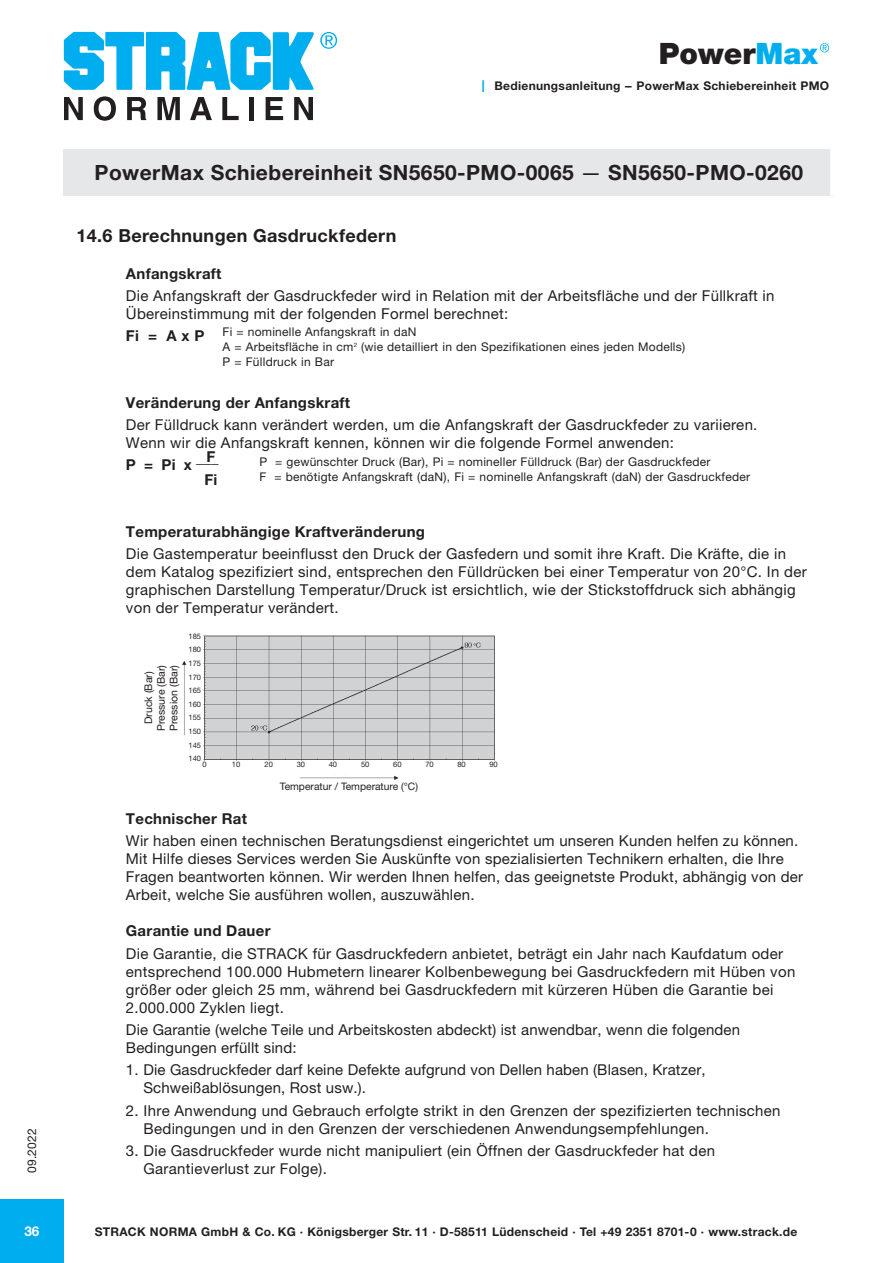
<style>
.page{position:relative;width:893px;height:1263px;background:#fff}
.page>*{position:absolute;margin:0;border:0;box-sizing:border-box;transform-origin:0 0}
.t1{font:900 29.55px "Helvetica Neue LT Std";color:#231f20}
.t2{font:700 21px "Helvetica Neue LT Std";letter-spacing:.02em;color:#231f20}
.t3{font:700 18px "Helvetica Neue LT Std";letter-spacing:.02em;color:#231f20}
.Grndschr__10_12_FutL{font:15px/18px "Helvetica Neue LT Std";letter-spacing:.02em;color:#231f20}
.Grndschr__10_12_FutL-2{font:700 15px/22.5px "Helvetica Neue LT Std";letter-spacing:.02em;color:#231f20}
.t4{font:700 13.5px "Helvetica Neue LT Std";color:#fff}
.t5{font:12px "Helvetica Neue LT Std";letter-spacing:.02em;color:#231f20}
.t6{font:700 12px "Helvetica Neue LT Std";letter-spacing:.025em;color:#231f20}
.t7{font:10.5px/12.6px "Helvetica Neue LT Std";color:#231f20;text-align:center}
.t8{font:10.35px "Helvetica Neue LT Std";color:#231f20}
.t9{font:7.5px/13.6px "Helvetica Neue LT Std";color:#231f20;text-align:justify}
.s1{color:#00aeef}
.s2{font-weight:400;font-size:16.5px;color:#00aeef}
.s3{font-weight:400}
</style>
<div class="page">
<div style="left:0;top:1199px;width:64px;height:64px;background:#00aeef"></div>
<svg style="left:64px;top:97px;width:19px;height:23px"></svg>
<svg style="left:94px;top:96px;width:22px;height:25px"></svg>
<svg style="left:127px;top:97px;width:19px;height:23px"></svg>
<svg style="left:157px;top:97px;width:23px;height:23px"></svg>
<svg style="left:190px;top:97px;width:22px;height:23px"></svg>
<svg style="left:222px;top:97px;width:17px;height:23px"></svg>
<div style="left:249px;top:97px;width:5px;height:23px;background:#231f20"></div>
<svg style="left:266px;top:97px;width:17px;height:23px"></svg>
<svg style="left:294px;top:97px;width:19px;height:23px"></svg>
<svg style="left:64px;top:32px;width:273px;height:58px"></svg>
<svg style="left:820px;top:43px;width:9px;height:9px"></svg>
<img style="left:182px;top:635px;width:313px;height:145px">
<div style="left:203px;top:762px;width:293px;height:7px;background:#fff"></div>
<div style="left:189px;top:633px;width:13px;height:129px;background:#fff"></div>
<div style="left:64px;top:149px;width:770px;height:47px;background:#e6e7e9"></div>
<div style="left:830px;top:149px;width:8px;height:47px;background:#fff"></div>
<h1 class="t1" style="left:659px;top:36px;width:161px">Power<span class="s1">Max</span></h1>
<p class="t6" style="left:481px;top:78px;width:349px"><span class="s2">I</span> Bedienungsanleitung -- PowerMax Schiebereinheit PMO</p>
<p class="t2" style="left:95px;top:159px;width:710px">PowerMax Schiebereinheit SN5650-PMO-0065 <span class="s3">—</span> SN5650-PMO-0260</p>
<p class="t3" style="left:77px;top:224px;width:321px">14.6 Berechnungen Gasdruckfedern</p>
<p class="Grndschr__10_12_FutL-2" style="left:126px;top:262px;width:97px">Anfangskraft</p>
<p class="Grndschr__10_12_FutL" style="left:126px;top:286px;width:650px">Die Anfangskraft der Gasdruckfeder wird in Relation mit der Arbeitsfläche und der Füllkraft in<br>Übereinstimmung mit der folgenden Formel berechnet:</p>
<p class="Grndschr__10_12_FutL-2" style="left:126px;top:324px;width:80px">Fi = A x P</p>
<p class="t5" style="left:223px;top:325px;width:195px">Fi = nominelle Anfangskraft in daN</p>
<p class="t5" style="left:223px;top:340px;width:464px">A = Arbeitsfläche in cm<sup>2</sup> (wie detailliert in den Spezifikationen eines jeden Modells)</p>
<p class="t5" style="left:223px;top:355px;width:113px">P = Fülldruck in Bar</p>
<p class="Grndschr__10_12_FutL-2" style="left:126px;top:391px;width:226px">Veränderung der Anfangskraft</p>
<p class="Grndschr__10_12_FutL" style="left:126px;top:416px;width:633px">Der Fülldruck kann verändert werden, um die Anfangskraft der Gasdruckfeder zu variieren.<br>Wenn wir die Anfangskraft kennen, können wir die folgende Formel anwenden:</p>
<p class="Grndschr__10_12_FutL-2" style="left:126px;top:453px;width:67px">P = Pi x</p>
<p class="Grndschr__10_12_FutL" style="left:196px;top:449px;width:24px">___</p>
<p class="Grndschr__10_12_FutL-2" style="left:205px;top:445px;width:14px">F<br>Fi</p>
<p class="t5" style="left:259px;top:455px;width:453px">P = gewünschter Druck (Bar), Pi = nomineller Fülldruck (Bar) der Gasdruckfeder</p>
<p class="t5" style="left:259px;top:470px;width:492px">F = benötigte Anfangskraft (daN), Fi = nominelle Anfangskraft (daN) der Gasdruckfeder</p>
<p class="Grndschr__10_12_FutL-2" style="left:126px;top:520px;width:301px">Temperaturabhängige Kraftveränderung</p>
<p class="Grndschr__10_12_FutL" style="left:126px;top:545px;width:682px">Die Gastemperatur beeinflusst den Druck der Gasfedern und somit ihre Kraft. Die Kräfte, die in dem Katalog spezifiziert sind, entsprechen den Fülldrücken bei einer Temperatur von 20°C. In der graphischen Darstellung Temperatur/Druck ist ersichtlich, wie der Stickstoffdruck sich abhängig von der Temperatur verändert.</p>
<p class="t5" style="left:25px;top:1173px;width:47px;rotate:-90deg">09.2022</p>
<p class="t7" style="left:142px;top:731px;width:68px;rotate:-90deg">Druck (Bar)<br>Pressure (Bar)<br>Pression (Bar)</p>
<p class="t9" style="left:189px;top:629px;width:14px">185<br>180<br>175<br>170<br>165<br>160<br>155<br>150<br>145<br>140</p>
<p class="t9" style="left:203px;top:758px;width:6px">0</p>
<p class="t9" style="left:232px;top:758px;width:10px">10</p>
<p class="t9" style="left:265px;top:758px;width:10px">20</p>
<p class="t9" style="left:297px;top:758px;width:10px">30</p>
<p class="t9" style="left:329px;top:758px;width:10px">40</p>
<p class="t9" style="left:361px;top:758px;width:10px">50</p>
<p class="t9" style="left:393px;top:758px;width:10px">60</p>
<p class="t9" style="left:425px;top:758px;width:10px">70</p>
<p class="t9" style="left:457px;top:758px;width:10px">80</p>
<p class="t9" style="left:489px;top:758px;width:10px">90</p>
<p class="t8" style="left:280px;top:780px;width:140px">Temperatur / Temperature (°C)</p>
<p class="Grndschr__10_12_FutL-2" style="left:126px;top:807px;width:123px">Technischer Rat</p>
<p class="Grndschr__10_12_FutL" style="left:126px;top:832px;width:679px">Wir haben einen technischen Beratungsdienst eingerichtet um unseren Kunden helfen zu können.<br>Mit Hilfe dieses Services werden Sie Auskünfte von spezialisierten Technikern erhalten, die Ihre Fragen beantworten können. Wir werden Ihnen helfen, das geeignetste Produkt, abhängig von der Arbeit, welche Sie ausführen wollen, auszuwählen.</p>
<p class="Grndschr__10_12_FutL-2" style="left:126px;top:919px;width:146px">Garantie und Dauer</p>
<p class="Grndschr__10_12_FutL" style="left:126px;top:944px;width:671px">Die Garantie, die STRACK für Gasdruckfedern anbietet, beträgt ein Jahr nach Kaufdatum oder entsprechend 100.000 Hubmetern linearer Kolbenbewegung bei Gasdruckfedern mit Hüben von größer oder gleich 25 mm, während bei Gasdruckfedern mit kürzeren Hüben die Garantie bei 2.000.000 Zyklen liegt.</p>
<p class="Grndschr__10_12_FutL" style="left:126px;top:1020px;width:616px">Die Garantie (welche Teile und Arbeitskosten abdeckt) ist anwendbar, wenn die folgenden<br>Bedingungen erfüllt sind:</p>
<p class="Grndschr__10_12_FutL" style="left:143px;top:1061px;width:564px;text-indent:-17px">1. Die Gasdruckfeder darf keine Defekte aufgrund von Dellen haben (Blasen, Kratzer,<br>Schweißablösungen, Rost usw.).</p>
<p class="Grndschr__10_12_FutL" style="left:144px;top:1101px;width:638px;text-indent:-18px">2. Ihre Anwendung und Gebrauch erfolgte strikt in den Grenzen der spezifizierten technischen<br>Bedingungen und in den Grenzen der verschiedenen Anwendungsempfehlungen.</p>
<p class="Grndschr__10_12_FutL" style="left:144px;top:1141px;width:573px;text-indent:-18px">3. Die Gasdruckfeder wurde nicht manipuliert (ein Öffnen der Gasdruckfeder hat den<br>Garantieverlust zur Folge).</p>
<p class="t4" style="left:24px;top:1222px;width:17px">36</p>
<p class="t6" style="left:95px;top:1224px;width:704px">STRACK NORMA GmbH &amp; Co. KG · Königsberger Str. 11 · D-58511 Lüdenscheid · Tel +49 2351 8701-0 · www.strack.de</p>
</div>
